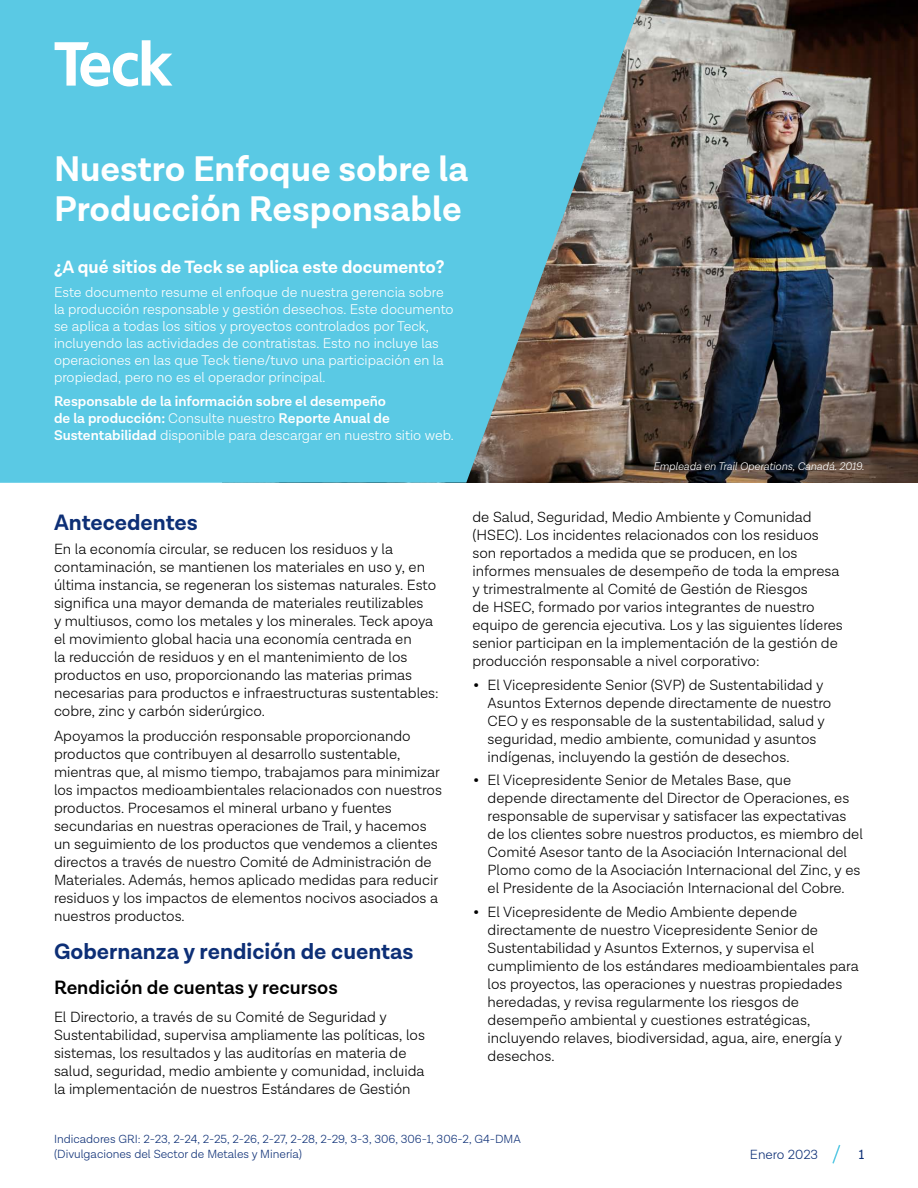
<style>
.page{position:relative;width:918px;height:1188px;background:#fff}
.page>*{position:absolute;margin:0;border:0;box-sizing:border-box;transform-origin:0 0}
.t1{font:700 36px/39.6px "Lota Grotesque";color:#fff}
.t2{font:700 22.5px "Lota Grotesque";color:#0d2f76}
.t3{font:600 19.5px "Lota Grotesque";color:#000}
.t4{font:700 18px "Lota Grotesque";color:#fff}
.t5{font:300 15px/18px "Lota Grotesque";color:#000}
.t6{font:300 14.25px/17.1px "Lota Grotesque";color:#fff}
.t7{font:600 14.25px/17.1px "Lota Grotesque";color:#fff}
.t8{font:300 13.5px "Lota Grotesque";color:#0d2f76}
.t9{font:13.5px "Lota Grotesque";color:#0d2f76}
.t10{font:300 12px/15px "Lota Grotesque";color:#0d2f76}
.t11{font:italic 300 11.25px "Lota Grotesque";color:#fff}
.s1{font-weight:300}
.s2{font-size:22.5px}
</style>
<div class="page">
<svg style="left:832px;top:1145px;width:9px;height:19px"></svg>
<img style="left:650px;top:0;width:268px;height:482px">
<svg style="left:0;top:0;width:650px;height:483px;background:#60bbd0"></svg>
<svg style="left:55px;top:40px;width:117px;height:47px"></svg>
<h1 class="t1" style="left:54px;top:151px;width:416px">Nuestro Enfoque sobre la<br>Producción Responsable</h1>
<p class="t4" style="left:54px;top:257px;width:392px">¿A qué sitios de Teck se aplica este documento?</p>
<p class="t6" style="left:54px;top:284px;width:401px">Este documento resume el enfoque de nuestra gerencia sobre la producción responsable y gestión desechos. Este documento se aplica a todas los sitios y proyectos controlados por Teck, incluyendo las actividades de contratistas. Esto no incluye las operaciones en las que Teck tiene/tuvo una participación en la propiedad, pero no es el operador principal.</p>
<p class="t7" style="left:54px;top:393px;width:401px">Responsable de la información sobre el desempeño<br>de la producción: <span class="s1">Consulte nuestro</span> Reporte Anual de<br>Sustentabilidad <span class="s1">disponible para descargar en nuestro sitio web.</span></p>
<h2 class="t2" style="left:54px;top:509px;width:145px">Antecedentes</h2>
<p class="t5" style="left:54px;top:540px;width:386px">En la economía circular, se reducen los residuos y la contaminación, se mantienen los materiales en uso y, en última instancia, se regeneran los sistemas naturales. Esto significa una mayor demanda de materiales reutilizables<br>y multiusos, como los metales y los minerales. Teck apoya el movimiento global hacia una economía centrada en<br>la reducción de residuos y en el mantenimiento de los productos en uso, proporcionando las materias primas necesarias para productos e infraestructuras sustentables: cobre, zinc y carbón siderúrgico.</p>
<p class="t5" style="left:54px;top:727px;width:390px">Apoyamos la producción responsable proporcionando productos que contribuyen al desarrollo sustentable, mientras que, al mismo tiempo, trabajamos para minimizar los impactos medioambientales relacionados con nuestros productos. Procesamos el mineral urbano y fuentes secundarias en nuestras operaciones de Trail, y hacemos un seguimiento de los productos que vendemos a clientes directos a través de nuestro Comité de Administración de Materiales. Además, hemos aplicado medidas para reducir residuos y los impactos de elementos nocivos asociados a nuestros productos.</p>
<h2 class="t2" style="left:54px;top:939px;width:361px">Gobernanza y rendición de cuentas</h2>
<h3 class="t3" style="left:54px;top:977px;width:285px">Rendición de cuentas y recursos</h3>
<p class="t5" style="left:54px;top:1009px;width:372px">El Directorio, a través de su Comité de Seguridad y Sustentabilidad, supervisa ampliamente las políticas, los sistemas, los resultados y las auditorías en materia de salud, seguridad, medio ambiente y comunidad, incluida la implementación de nuestros Estándares de Gestión</p>
<p class="t11" style="left:653px;top:460px;width:212px">Empleada en Trail Operations, Canadá. 2019.</p>
<p class="t5" style="left:472px;top:509px;width:372px">de Salud, Seguridad, Medio Ambiente y Comunidad (HSEC). Los incidentes relacionados con los residuos son reportados a medida que se producen, en los informes mensuales de desempeño de toda la empresa y trimestralmente al Comité de Gestión de Riesgos<br>de HSEC, formado por varios integrantes de nuestro equipo de gerencia ejecutiva. Los y las siguientes líderes senior participan en la implementación de la gestión de producción responsable a nivel corporativo:</p>
<p class="t5" style="left:488px;top:676px;width:345px;text-indent:-15px"><span class="s2">•</span> El Vicepresidente Senior (SVP) de Sustentabilidad y Asuntos Externos depende directamente de nuestro CEO y es responsable de la sustentabilidad, salud y seguridad, medio ambiente, comunidad y asuntos indígenas, incluyendo la gestión de desechos.</p>
<p class="t5" style="left:488px;top:771px;width:377px;text-indent:-15px"><span class="s2">•</span> El Vicepresidente Senior de Metales Base, que<br>depende directamente del Director de Operaciones, es responsable de supervisar y satisfacer las expectativas de los clientes sobre nuestros productos, es miembro del Comité Asesor tanto de la Asociación Internacional del Plomo como de la Asociación Internacional del Zinc, y es el Presidente de la Asociación Internacional del Cobre.</p>
<p class="t5" style="left:488px;top:903px;width:373px;text-indent:-15px"><span class="s2">•</span> El Vicepresidente de Medio Ambiente depende directamente de nuestro Vicepresidente Senior de Sustentabilidad y Asuntos Externos, y supervisa el cumplimiento de los estándares medioambientales para los proyectos, las operaciones y nuestras propiedades heredadas, y revisa regularmente los riesgos de desempeño ambiental y cuestiones estratégicas, incluyendo relaves, biodiversidad, agua, aire, energía y desechos.</p>
<p class="t10" style="left:54px;top:1132px;width:468px">Indicadores GRI: 2-23, 2-24, 2-25, 2-26, 2-27, 2-28, 2-29, 3-3, 306, 306-1, 306-2, G4-DMA (Divulgaciones del Sector de Metales y Minería)</p>
<p class="t8" style="left:750px;top:1147px;width:70px">Enero 2023</p>
<p class="t9" style="left:859px;top:1147px;width:7px">1</p>
</div>
